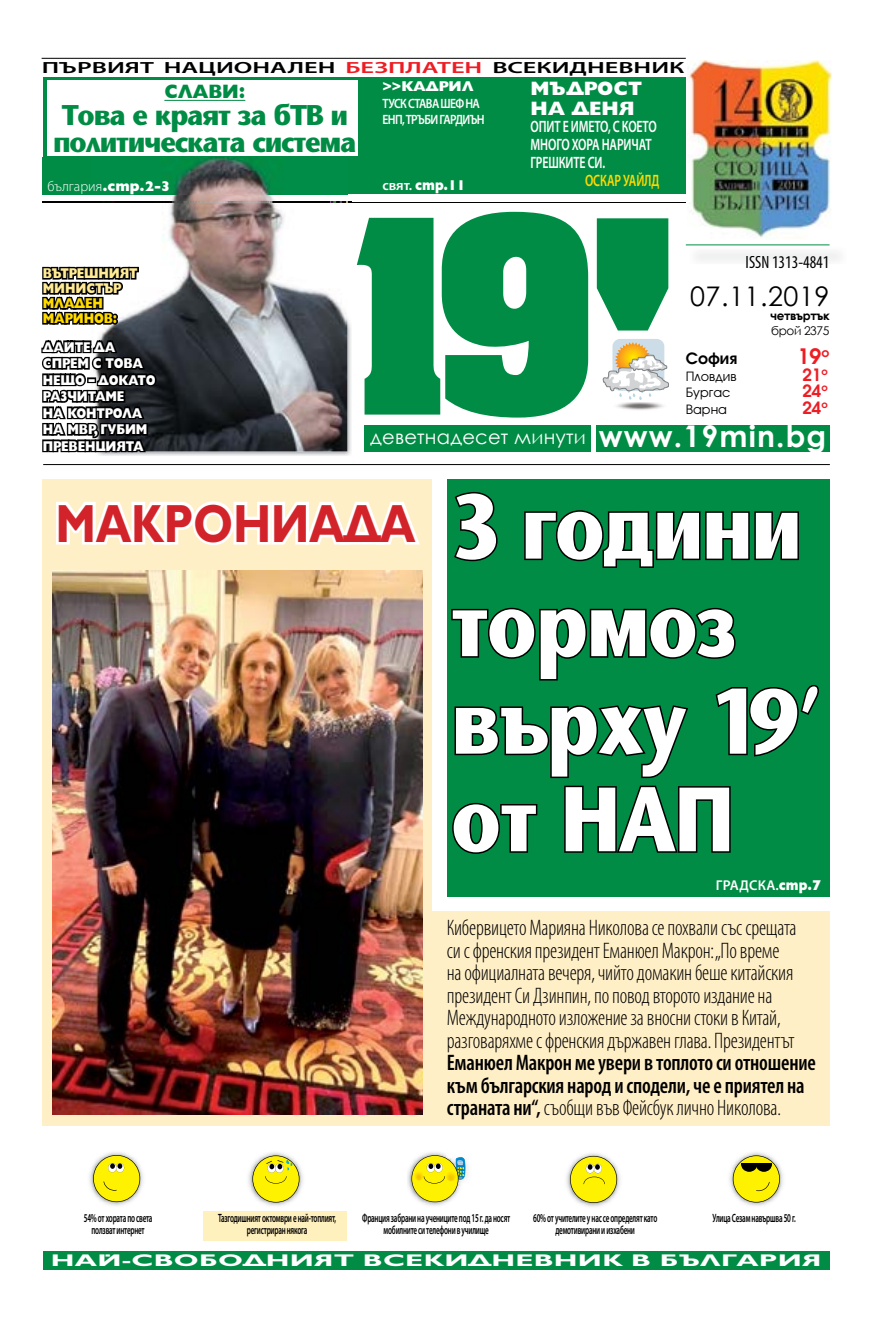
<style>
.page{position:relative;width:893px;height:1340px;background:#fff}
.page>*{position:absolute;margin:0;border:0;box-sizing:border-box;transform-origin:0 0}
.t1{font:91.5px/97.5px "Stone Sans";letter-spacing:-.01em;color:#fff;scale:.85 1}
.t2{font:700 54px "Gilt";letter-spacing:-.01em;color:#d2232a;scale:.85 1}
.t3{font:700 29.85px "Century Gothic";letter-spacing:.04em;color:#fff}
.t4{font:28.5px/27px "Stone Sans";letter-spacing:-.04em;color:#008c44;text-align:center;scale:.95 1}
.t5{font:27px "Century Gothic";letter-spacing:.02em;color:#000}
.t6{font:300 condensed 22.5px/22.5px "Myriad Pro";letter-spacing:-.01em;color:#000;scale:.95 1}
.t7{font:600 condensed 22.5px/22.5px "Myriad Pro";letter-spacing:-.01em;color:#000;scale:.95 1}
.t8{font:700 22.35px "Avanti CYR";color:#ed1d24}
.t9{font:19.5px "Century Gothic";letter-spacing:.01em;color:#fff}
.t10{font:800 19.5px/19.5px "Gilt";color:#fff}
.t11{font:800 19.5px "Gilt";letter-spacing:-.01em;color:#008c44;scale:.92 1}
.t12{font:condensed 18px "Myriad Pro";color:#000;scale:.95 1}
.t13{font:700 17.85px "Avanti CYR";color:#ed1d24}
.t14{font:700 16.95px "Gilt";letter-spacing:.01em;color:#fff;scale:1.68 1}
.t15{font:600 16.5px/18px "Myriad Pro";letter-spacing:-.01em;color:#fff;scale:.72 1}
.t16{font:600 16.5px "Myriad Pro";letter-spacing:-.01em;color:#ffda00;scale:.72 1}
.t17{font:700 16.35px "Avanti CYR";color:#000}
.t18{font:600 16.2px "Myriad Pro";color:#000;scale:1.63 1}
.t19{font:800 14.25px/16.5px "Gilt";letter-spacing:-.01em;color:#fff;scale:.83 1}
.t20{font:800 14.25px/15px "Gilt";letter-spacing:-.01em;color:#ffea95;scale:.83 1}
.t21{font:300 14.25px "Myriad Pro";color:#fff}
.t22{font:800 14.25px/15px "Gilt";letter-spacing:-.01em;color:#ffda00;scale:.83 1}
.t23{font:600 14.25px "Myriad Pro";letter-spacing:.02em;color:#fff}
.t24{font:800 14.25px "Gilt";letter-spacing:-.01em;color:#fff;scale:.89 1}
.t25{font:800 14.25px "Gilt";letter-spacing:-.01em;color:#fff}
.t26{font:600 13.5px/16.5px "Myriad Pro";letter-spacing:-.05em;color:#fff;scale:.86 1}
.t27{font:13.35px "Avanti CYR";color:#000}
.t28{font:600 12px/12px "Myriad Pro";letter-spacing:-.03em;color:#000;text-align:center;scale:.59 1}
.t29{font:700 12px "Century Gothic";letter-spacing:-.03em;color:#000}
.t30{font:12px "Century Gothic";letter-spacing:-.03em;color:#000}
.s1{color:#ed1d24}
.s2{font-family:"Gilt";font-weight:800}
.s3{font-family:"Myriad Pro";font-weight:600}
.s4{font-weight:300}
</style>
<div class="page">
<svg style="left:597px;top:218px;width:71px;height:112px;background:#1b9858"></svg>
<div style="left:365px;top:425px;width:465px;height:27px;background:#008c44"></div>
<div style="left:591px;top:420px;width:5px;height:35px;background:#fff"></div>
<hr style="left:43px;top:202px;width:643px;height:1px;background:#000">
<svg style="left:357px;top:212px;width:231px;height:205px"></svg>
<hr style="left:43px;top:464px;width:787px;height:1px;background:#000">
<hr style="left:42px;top:58px;width:644px;height:1px;background:#000">
<div style="left:43px;top:78px;width:643px;height:116px;background:#008c44"></div>
<hr style="left:686px;top:244px;width:143px;height:1px;background:#008c44">
<img style="left:688px;top:60px;width:143px;height:178px">
<div style="left:204px;top:1210px;width:143px;height:30px;background:#fff1be"></div>
<div style="left:447px;top:479px;width:382px;height:417px;background:#008c44"></div>
<div style="left:43px;top:479px;width:389px;height:646px;background:#ffefc6"></div>
<div style="left:396px;top:910px;width:433px;height:215px;background:#ffefc6"></div>
<div style="left:612px;top:339px;width:52px;height:52px;background:#ccdde7;border-radius:8px"></div>
<img style="left:616px;top:402px;width:48px;height:8px">
<img style="left:616px;top:342px;width:35px;height:13px">
<svg style="left:603px;top:355px;width:66px;height:45px"></svg>
<img style="left:158px;top:157px;width:194px;height:299px">
<img style="left:43px;top:158px;width:304px;height:293px">
<img style="left:43px;top:202px;width:304px;height:1px">
<div style="left:43px;top:1251px;width:786px;height:18px;background:#008c44"></div>
<img style="left:407px;top:1166px;width:40px;height:40px">
<svg style="left:411px;top:1152px;width:56px;height:50px"></svg>
<img style="left:729px;top:1152px;width:54px;height:54px">
<svg style="left:733px;top:1155px;width:47px;height:47px;background:#d6ce32"></svg>
<hr style="left:741px;top:1163px;width:31px;height:1px;background:#000">
<img style="left:566px;top:1153px;width:54px;height:54px">
<svg style="left:570px;top:1155px;width:47px;height:47px;background:#e8df3a"></svg>
<img style="left:248px;top:1152px;width:55px;height:54px">
<svg style="left:252px;top:1155px;width:47px;height:47px;background:#e4dd3b"></svg>
<img style="left:89px;top:1152px;width:54px;height:54px">
<svg style="left:93px;top:1154px;width:47px;height:48px;background:#e7df3d"></svg>
<img style="left:53px;top:570px;width:370px;height:544px">
<svg style="left:56px;top:501px;width:364px;height:44px"></svg>
<svg style="left:42px;top:263px;width:98px;height:66px"></svg>
<div style="left:112px;top:318px;width:6px;height:7px;border:3px solid #000;border-radius:50%"></div>
<div style="left:112px;top:313px;width:6px;height:7px;border:3px solid #000;border-radius:50%"></div>
<svg style="left:41px;top:335px;width:117px;height:121px;background:#3a3b3c"></svg>
<svg style="left:454px;top:492px;width:44px;height:70px"></svg>
<svg style="left:524px;top:510px;width:275px;height:58px"></svg>
<svg style="left:451px;top:607px;width:368px;height:247px"></svg>
<div style="left:47px;top:80px;width:311px;height:76px;background:#fff"></div>
<hr style="left:164px;top:100px;width:81px;height:1px;background:#008c44">
<p class="t18" style="left:42px;top:57px;width:396px">ПЪРВИЯТ НАЦИОНАЛЕН <span class="s1">БЕЗПЛАТЕН</span> ВСЕКИДНЕВНИК</p>
<p class="t11" style="left:164px;top:81px;width:89px">СЛАВИ:</p>
<p class="t4" style="left:53px;top:102px;width:321px">Това е краят за бТВ и политическата система</p>
<p class="t21" style="left:47px;top:178px;width:125px">българия<span class="s2">.стр.2-3</span></p>
<p class="t25" style="left:382px;top:78px;width:93px">&gt;&gt;КАДРИЛ</p>
<p class="t26" style="left:382px;top:95px;width:120px">ТУСК СТАВА ШЕФ НА<br>ЕНП, ТРЪБИ ГАРДИЪН</p>
<p class="t24" style="left:382px;top:177px;width:95px"><span class="s3">свят.</span> стр.11</p>
<p class="t10" style="left:530px;top:79px;width:113px">МЪДРОСТ<br>НА ДЕНЯ</p>
<p class="t15" style="left:531px;top:117px;width:177px">ОПИТ Е ИМЕТО, С КОЕТО<br>МНОГО ХОРА НАРИЧАТ<br>ГРЕШКИТЕ СИ.</p>
<p class="t16" style="left:585px;top:170px;width:105px">ОСКАР УАЙЛД</p>
<p class="t20" style="left:43px;top:266px;width:116px">ВЪТРЕШНИЯТ<br>МИНИСТЪР</p>
<p class="t22" style="left:43px;top:296px;width:91px">МЛАДЕН<br>МАРИНОВ:</p>
<p class="t19" style="left:43px;top:339px;width:137px">ДАЙТЕ ДА<br>СПРЕМ С ТОВА<br>НЕЩО – ДОКАТО<br>РАЗЧИТАМЕ<br>НА КОНТРОЛА<br>НА МВР, ГУБИМ<br>ПРЕВЕНЦИЯТА</p>
<p class="t12" style="left:746px;top:252px;width:90px">ISSN 1313-4841</p>
<p class="t5" style="left:690px;top:277px;width:141px">07.11.2019</p>
<p class="t29" style="left:770px;top:307px;width:61px">четвъртък</p>
<p class="t30" style="left:771px;top:322px;width:60px">брой 2375</p>
<p class="t17" style="left:686px;top:348px;width:53px">София</p>
<p class="t8" style="left:797px;top:342px;width:33px">19<sup>о</sup></p>
<p class="t27" style="left:686px;top:368px;width:52px">Пловдив</p>
<p class="t13" style="left:802px;top:363px;width:27px">21<sup>о</sup></p>
<p class="t27" style="left:686px;top:385px;width:46px">Бургас</p>
<p class="t13" style="left:802px;top:380px;width:27px">24<sup>о</sup></p>
<p class="t27" style="left:686px;top:401px;width:43px">Варна</p>
<p class="t13" style="left:802px;top:396px;width:27px">24<sup>о</sup></p>
<p class="t9" style="left:370px;top:423px;width:217px">деветнадесет минути</p>
<h3 class="t3" style="left:599px;top:413px;width:229px">www.19min.bg</h3>
<h2 class="t2" style="left:56px;top:493px;width:425px">МАКРОНИАДА</h2>
<h1 class="t1" style="left:451px;top:479px;width:433px">3 години тормоз върху 19’ от НАП</h1>
<p class="t23" style="left:716px;top:876px;width:106px">ГРАДСКА.<span class="s2">стр.7</span></p>
<p class="t6" style="left:447px;top:916px;width:370px">Кибервицето Марияна Николова се похвали със срещата си с френския президент Еманюел Макрон: „По време на официалната вечеря, чийто домакин беше китайския президент Си Дзинпин, по повод второто издание на Международното изложение за вносни стоки в Китай, разговаряхме с френския държавен глава. Президентът</p>
<p class="t7" style="left:447px;top:1051px;width:390px">Еманюел Макрон ме увери в топлото си отношение към българския народ и сподели, че е приятел на страната ни“, <span class="s4">съобщи във Фейсбук лично Николова.</span></p>
<p class="t28" style="left:84px;top:1211px;width:118px">54% от хората по света ползват интернет</p>
<p class="t28" style="left:218px;top:1211px;width:201px">Тазгодишният октомври е най-топлият, регистриран някога</p>
<p class="t28" style="left:362px;top:1211px;width:253px">Франция забрани на учениците под 15 г. да носят мобилните си телефони в училище</p>
<p class="t28" style="left:533px;top:1211px;width:212px">60% от учителите у нас се определят като демотивирани и изхабени</p>
<p class="t28" style="left:713px;top:1211px;width:143px">Улица Сезам навършва 50 г.</p>
<p class="t14" style="left:51px;top:1250px;width:460px">НАЙ-СВОБОДНИЯТ ВСЕКИДНЕВНИК В БЪЛГАРИЯ</p>
</div>
